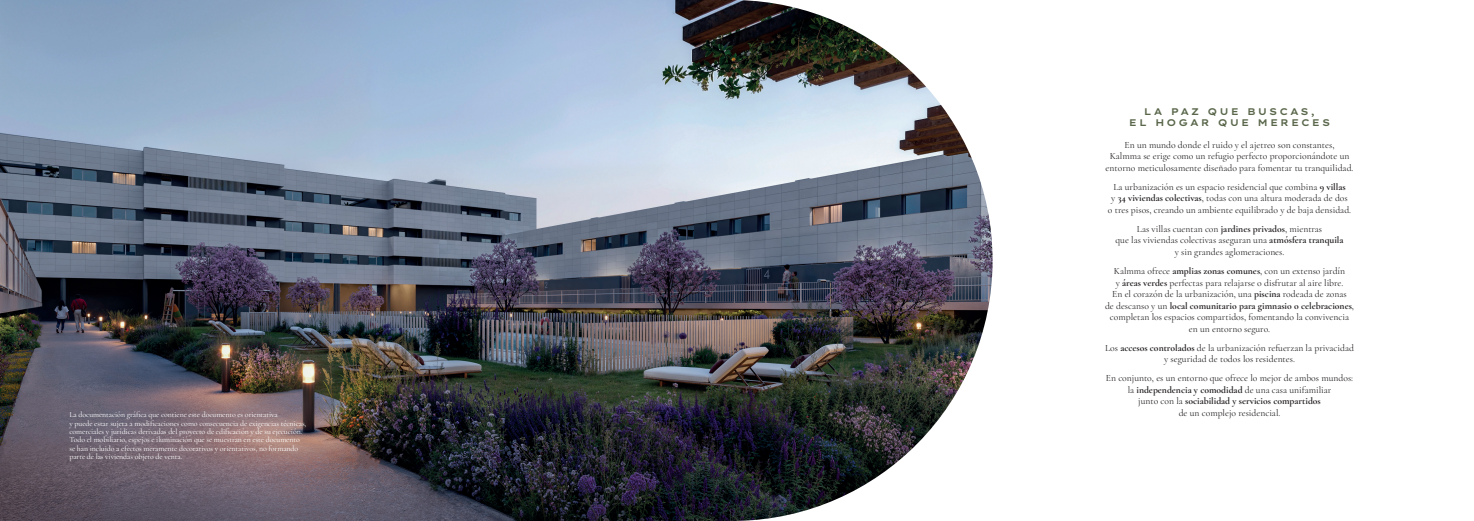
<style>
.page{position:relative;width:1474px;height:521px;background:#fff}
.page>*{position:absolute;margin:0;border:0;box-sizing:border-box;transform-origin:0 0}
.t1{font:9.62px/11.5px "Cormorant";color:#231f20;text-align:center}
.t2{font:600 9.62px/11.5px "Lexend Peta";letter-spacing:.2em;color:#5a674b;text-align:center}
.t3{font:7.88px/8.3px "Cormorant";letter-spacing:-.01em;color:#fff}
.s1{font-weight:700}
</style>
<div class="page">
<img style="left:0;top:0;width:992px;height:521px">
<p class="t2" style="left:1128px;top:105px;width:203px">LA PAZ QUE BUSCAS,<br>EL HOGAR QUE MERECES</p>
<p class="t1" style="left:1105px;top:139px;width:249px">En un mundo donde el ruido y el ajetreo son constantes,<br>Kalmma se erige como un refugio perfecto proporcionándote un entorno meticulosamente diseñado para fomentar tu tranquilidad.</p>
<p class="t1" style="left:1107px;top:181px;width:245px">La urbanización es un espacio residencial que combina <span class="s1">9 villas<br></span>y <span class="s1">34 viviendas colectivas</span>, todas con una altura moderada de dos o tres pisos, creando un ambiente equilibrado y de baja densidad.</p>
<p class="t1" style="left:1115px;top:223px;width:229px">Las villas cuentan con <span class="s1">jardines privados</span>, mientras<br>que las viviendas colectivas aseguran una <span class="s1">atmósfera tranquila </span>y sin grandes aglomeraciones.</p>
<p class="t1" style="left:1105px;top:265px;width:250px">Kalmma ofrece <span class="s1">amplias zonas comunes</span>, con un extenso jardín<br>y <span class="s1">áreas verdes</span> perfectas para relajarse o disfrutar al aire libre.<br>En el corazón de la urbanización, una <span class="s1">piscina</span> rodeada de zonas<br>de descanso y un <span class="s1">local comunitario para gimnasio o celebraciones</span>, completan los espacios compartidos, fomentando la convivencia en un entorno seguro.</p>
<p class="t1" style="left:1105px;top:342px;width:250px">Los <span class="s1">accesos controlados</span> de la urbanización refuerzan la privacidad y seguridad de todos los residentes.</p>
<p class="t1" style="left:1105px;top:372px;width:249px">En conjunto, es un entorno que ofrece lo mejor de ambos mundos: la <span class="s1">independencia y comodidad</span> de una casa unifamiliar<br>junto con la <span class="s1">sociabilidad y servicios compartidos</span></p>
<p class="t3" style="left:69px;top:411px;width:210px">La documentación gráfica que contiene este documento es orientativa</p>
<p class="t1" style="left:1178px;top:407px;width:103px">de un complejo residencial.</p>
<p class="t3" style="left:69px;top:419px;width:238px">y puede estar sujeta a modificaciones como consecuencia de exigencias técnicas, comerciales y jurídicas derivadas del proyecto de edificación y de su ejecución.<br>Todo el mobiliario, espejos e iluminación que se muestran en este documento se han incluido a efectos meramente decorativos y orientativos, no formando parte de las viviendas objeto de venta.</p>
</div>
